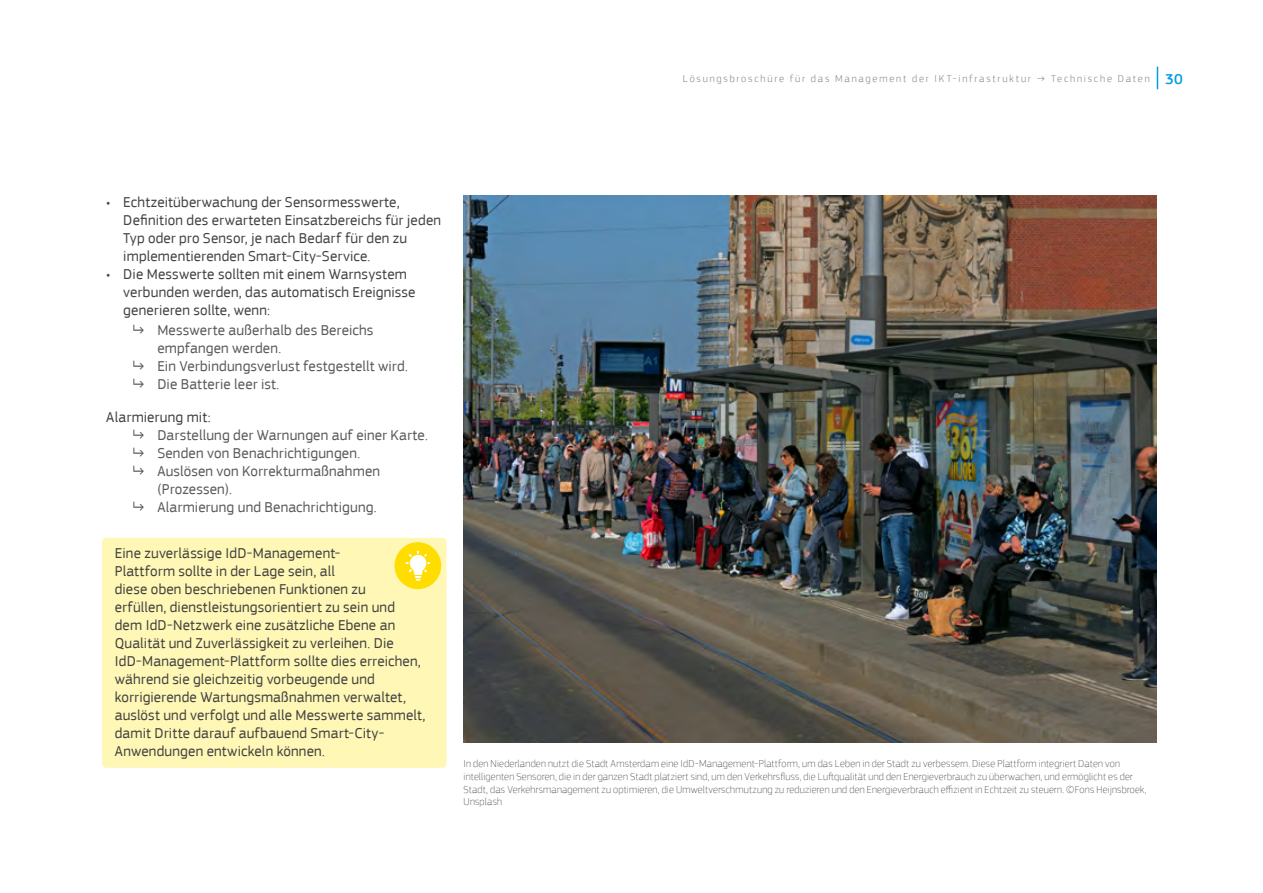
<style>
.page{position:relative;width:1263px;height:893px;background:#fff}
.page>*{position:absolute;margin:0;border:0;box-sizing:border-box;transform-origin:0 0}
.t1{font:15px/18px "EC Square Sans Pro";letter-spacing:.01em;color:#414141}
.t2{font:15px/18px "EC Square Sans Pro";letter-spacing:.01em;color:#424242}
.t3{font:15px "EC Square Sans Pro";letter-spacing:.01em;color:#5c5958}
.t4{font:100 10.5px/12.6px "EC Square Sans Pro";letter-spacing:.02em;color:#414042}
.t5{font:300 10.5px "EC Square Sans Pro";letter-spacing:.17em;color:#8c8887}
.s1{font-weight:500;font-size:15px;color:#009ee3}
</style>
<div class="page">
<svg style="left:1157px;top:67px;width:1px;height:22px"></svg>
<div style="left:102px;top:538px;width:344px;height:230px;background:#fff7b5;border-radius:4px"></div>
<div style="left:394px;top:542px;width:47px;height:47px;background:#fd0;border-radius:50%"></div>
<svg style="left:405px;top:551px;width:25px;height:30px"></svg>
<img style="left:463px;top:196px;width:694px;height:547px">
<p class="t5" style="left:683px;top:72px;width:501px">Lösungsbroschüre für das Management der IKT-infrastruktur → Technische Daten <span class="s1">30</span></p>
<p class="t2" style="left:123px;top:193px;width:319px;text-indent:-17px">• Echtzeitüberwachung der Sensormesswerte, Definition des erwarteten Einsatzbereichs für jeden Typ oder pro Sensor, je nach Bedarf für den zu implementierenden Smart-City-Service.</p>
<p class="t2" style="left:123px;top:265px;width:294px;text-indent:-17px">• Die Messwerte sollten mit einem Warnsystem verbunden werden, das automatisch Ereignisse generieren sollte, wenn:</p>
<p class="t3" style="left:132px;top:321px;width:243px">↳ Messwerte außerhalb des Bereichs</p>
<p class="t3" style="left:157px;top:339px;width:125px">empfangen werden.</p>
<p class="t3" style="left:132px;top:357px;width:277px">↳ Ein Verbindungsverlust festgestellt wird.</p>
<p class="t3" style="left:132px;top:375px;width:149px">↳ Die Batterie leer ist.</p>
<p class="t1" style="left:106px;top:408px;width:106px">Alarmierung mit:</p>
<p class="t3" style="left:132px;top:426px;width:298px">↳ Darstellung der Warnungen auf einer Karte.</p>
<p class="t3" style="left:132px;top:444px;width:230px">↳ Senden von Benachrichtigungen.</p>
<p class="t3" style="left:132px;top:462px;width:250px">↳ Auslösen von Korrekturmaßnahmen</p>
<p class="t3" style="left:157px;top:480px;width:76px">(Prozessen).</p>
<p class="t3" style="left:132px;top:498px;width:246px">↳ Alarmierung und Benachrichtigung.</p>
<p class="t1" style="left:115px;top:544px;width:312px">Eine zuverlässige IdD-Management-<br>Plattform sollte in der Lage sein, all<br>diese oben beschriebenen Funktionen zu<br>erfüllen, dienstleistungsorientiert zu sein und dem IdD-Netzwerk eine zusätzliche Ebene an Qualität und Zuverlässigkeit zu verleihen. Die IdD-Management-Plattform sollte dies erreichen, während sie gleichzeitig vorbeugende und korrigierende Wartungsmaßnahmen verwaltet, auslöst und verfolgt und alle Messwerte sammelt, damit Dritte darauf aufbauend Smart-City-Anwendungen entwickeln können.</p>
<p class="t4" style="left:463px;top:757px;width:685px">In den Niederlanden nutzt die Stadt Amsterdam eine IdD-Management-Plattform, um das Leben in der Stadt zu verbessern. Diese Plattform integriert Daten von intelligenten Sensoren, die in der ganzen Stadt platziert sind, um den Verkehrsfluss, die Luftqualität und den Energieverbrauch zu überwachen, und ermöglicht es der Stadt, das Verkehrsmanagement zu optimieren, die Umweltverschmutzung zu reduzieren und den Energieverbrauch effizient in Echtzeit zu steuern. ©Fons Heijnsbroek, Unsplash</p>
</div>
